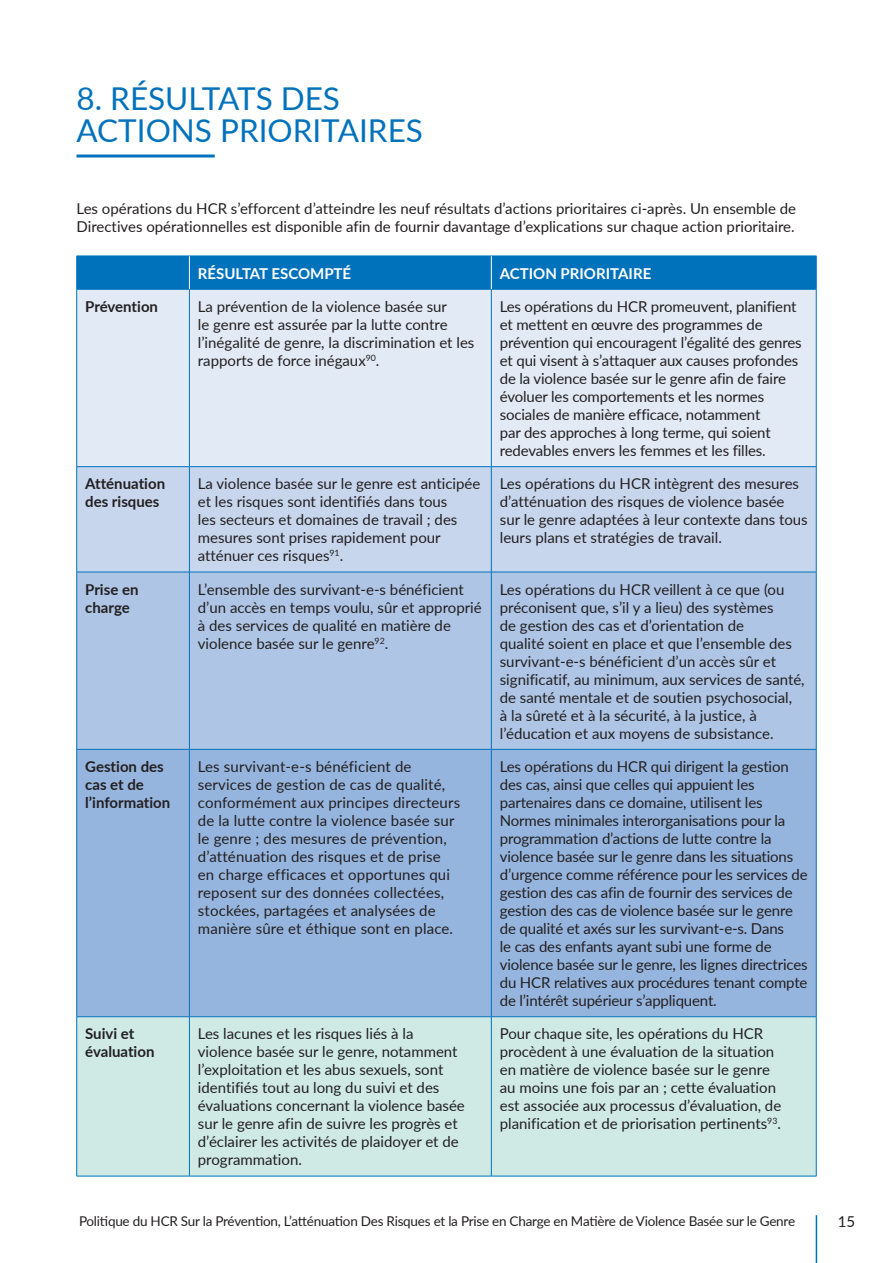
<style>
.page{position:relative;width:893px;height:1263px;background:#fff}
.page>*{position:absolute;margin:0;border:0;box-sizing:border-box;transform-origin:0 0}
.t1{font:31.5px/31.3px "Lato";color:#0072bc}
.t2{font:15px/18px "Lato";color:#231f20}
.t3{font:700 15px/18px "Lato";color:#231f20}
.t4{font:700 15px "Lato";color:#fff}
.t5{font:13.5px "Lato";letter-spacing:-.015em;color:#231f20}
</style>
<div class="page">
<hr style="left:816px;top:1215px;width:1px;height:48px;background:#0072bc">
<hr style="left:77px;top:155px;width:138px;height:3px;background:#0072bc">
<div style="left:77px;top:257px;width:739px;height:32px;background:#0072bc"></div>
<div style="left:77px;top:290px;width:739px;height:176px;background:#e2eaf6"></div>
<div style="left:77px;top:467px;width:739px;height:105px;background:#c7d6ed"></div>
<div style="left:77px;top:573px;width:739px;height:176px;background:#aec5e5"></div>
<div style="left:77px;top:750px;width:739px;height:266px;background:#96b5de"></div>
<div style="left:77px;top:1017px;width:739px;height:159px;background:#cfeae5"></div>
<hr style="left:77px;top:256px;width:112px;height:1px;background:#0072bc">
<hr style="left:76px;top:256px;width:1px;height:33px;background:#0072bc">
<hr style="left:189px;top:256px;width:302px;height:1px;background:#0072bc">
<hr style="left:491px;top:256px;width:325px;height:1px;background:#0072bc">
<hr style="left:816px;top:256px;width:1px;height:33px;background:#0072bc">
<hr style="left:77px;top:289px;width:112px;height:1px;background:#0072bc">
<hr style="left:76px;top:289px;width:1px;height:177px;background:#0072bc">
<hr style="left:189px;top:289px;width:302px;height:1px;background:#0072bc">
<hr style="left:189px;top:289px;width:1px;height:177px;background:#0072bc">
<hr style="left:491px;top:289px;width:325px;height:1px;background:#0072bc">
<hr style="left:491px;top:289px;width:1px;height:177px;background:#0072bc">
<hr style="left:816px;top:289px;width:1px;height:177px;background:#0072bc">
<hr style="left:77px;top:466px;width:112px;height:1px;background:#0072bc">
<hr style="left:76px;top:467px;width:1px;height:105px;background:#0072bc">
<hr style="left:189px;top:466px;width:302px;height:1px;background:#0072bc">
<hr style="left:189px;top:467px;width:1px;height:105px;background:#0072bc">
<hr style="left:491px;top:466px;width:325px;height:1px;background:#0072bc">
<hr style="left:491px;top:467px;width:1px;height:105px;background:#0072bc">
<hr style="left:816px;top:467px;width:1px;height:105px;background:#0072bc">
<hr style="left:77px;top:572px;width:112px;height:1px;background:#0072bc">
<hr style="left:76px;top:572px;width:1px;height:177px;background:#0072bc">
<hr style="left:189px;top:572px;width:302px;height:1px;background:#0072bc">
<hr style="left:189px;top:572px;width:1px;height:177px;background:#0072bc">
<hr style="left:491px;top:572px;width:325px;height:1px;background:#0072bc">
<hr style="left:491px;top:572px;width:1px;height:177px;background:#0072bc">
<hr style="left:816px;top:572px;width:1px;height:177px;background:#0072bc">
<hr style="left:77px;top:749px;width:112px;height:1px;background:#0072bc">
<hr style="left:76px;top:749px;width:1px;height:267px;background:#0072bc">
<hr style="left:189px;top:749px;width:302px;height:1px;background:#0072bc">
<hr style="left:189px;top:749px;width:1px;height:267px;background:#0072bc">
<hr style="left:491px;top:749px;width:325px;height:1px;background:#0072bc">
<hr style="left:491px;top:749px;width:1px;height:267px;background:#0072bc">
<hr style="left:816px;top:749px;width:1px;height:267px;background:#0072bc">
<hr style="left:77px;top:1016px;width:112px;height:1px;background:#0072bc">
<hr style="left:76px;top:1017px;width:1px;height:159px;background:#0072bc">
<hr style="left:189px;top:1016px;width:302px;height:1px;background:#0072bc">
<hr style="left:189px;top:1017px;width:1px;height:159px;background:#0072bc">
<hr style="left:491px;top:1016px;width:325px;height:1px;background:#0072bc">
<hr style="left:491px;top:1017px;width:1px;height:159px;background:#0072bc">
<hr style="left:816px;top:1017px;width:1px;height:159px;background:#0072bc">
<hr style="left:77px;top:1176px;width:112px;height:1px;background:#0072bc">
<hr style="left:189px;top:1176px;width:302px;height:1px;background:#0072bc">
<hr style="left:491px;top:1176px;width:325px;height:1px;background:#0072bc">
<hr style="left:189px;top:256px;width:1px;height:33px;background:#fff">
<hr style="left:491px;top:256px;width:1px;height:33px;background:#fff">
<h1 class="t1" style="left:77px;top:82px;width:348px">8. RÉSULTATS DES<br>ACTIONS PRIORITAIRES</h1>
<p class="t2" style="left:77px;top:199px;width:721px">Les opérations du HCR s’efforcent d’atteindre les neuf résultats d’actions prioritaires ci-après. Un ensemble de<br>Directives opérationnelles est disponible afin de fournir davantage d’explications sur chaque action prioritaire.</p>
<p class="t4" style="left:198px;top:262px;width:155px">RÉSULTAT ESCOMPTÉ</p>
<p class="t4" style="left:500px;top:262px;width:153px">ACTION PRIORITAIRE</p>
<p class="t3" style="left:85px;top:297px;width:74px">Prévention</p>
<p class="t2" style="left:198px;top:297px;width:278px">La prévention de la violence basée sur<br>le genre est assurée par la lutte contre l’inégalité de genre, la discrimination et les rapports de force inégaux<sup>90</sup>.</p>
<p class="t2" style="left:500px;top:297px;width:303px">Les opérations du HCR promeuvent, planifient et mettent en œuvre des programmes de prévention qui encouragent l’égalité des genres et qui visent à s’attaquer aux causes profondes de la violence basée sur le genre afin de faire évoluer les comportements et les normes sociales de manière efficace, notamment<br>par des approches à long terme, qui soient redevables envers les femmes et les filles.</p>
<p class="t3" style="left:85px;top:474px;width:81px">Atténuation des risques</p>
<p class="t2" style="left:198px;top:474px;width:284px">La violence basée sur le genre est anticipée et les risques sont identifiés dans tous<br>les secteurs et domaines de travail ; des mesures sont prises rapidement pour atténuer ces risques<sup>91</sup>.</p>
<p class="t2" style="left:500px;top:474px;width:309px">Les opérations du HCR intègrent des mesures d’atténuation des risques de violence basée sur le genre adaptées à leur contexte dans tous leurs plans et stratégies de travail.</p>
<p class="t3" style="left:85px;top:580px;width:55px">Prise en charge</p>
<p class="t2" style="left:198px;top:580px;width:285px">L’ensemble des survivant-e-s bénéficient d’un accès en temps voulu, sûr et approprié à des services de qualité en matière de violence basée sur le genre<sup>92</sup>.</p>
<p class="t2" style="left:500px;top:580px;width:306px">Les opérations du HCR veillent à ce que (ou préconisent que, s’il y a lieu) des systèmes<br>de gestion des cas et d’orientation de<br>qualité soient en place et que l’ensemble des survivant-e-s bénéficient d’un accès sûr et significatif, au minimum, aux services de santé, de santé mentale et de soutien psychosocial,<br>à la sûreté et à la sécurité, à la justice, à l’éducation et aux moyens de subsistance.</p>
<p class="t3" style="left:85px;top:757px;width:87px">Gestion des cas et de l’information</p>
<p class="t2" style="left:198px;top:757px;width:264px">Les survivant-e-s bénéficient de services de gestion de cas de qualité, conformément aux principes directeurs de la lutte contre la violence basée sur le genre ; des mesures de prévention, d’atténuation des risques et de prise en charge efficaces et opportunes qui reposent sur des données collectées, stockées, partagées et analysées de manière sûre et éthique sont en place.</p>
<p class="t2" style="left:500px;top:757px;width:309px">Les opérations du HCR qui dirigent la gestion des cas, ainsi que celles qui appuient les partenaires dans ce domaine, utilisent les Normes minimales interorganisations pour la programmation d’actions de lutte contre la violence basée sur le genre dans les situations d’urgence comme référence pour les services de gestion des cas afin de fournir des services de gestion des cas de violence basée sur le genre de qualité et axés sur les survivant-e-s. Dans<br>le cas des enfants ayant subi une forme de violence basée sur le genre, les lignes directrices du HCR relatives aux procédures tenant compte de l’intérêt supérieur s’appliquent.</p>
<p class="t3" style="left:85px;top:1024px;width:71px">Suivi et évaluation</p>
<p class="t2" style="left:198px;top:1024px;width:268px">Les lacunes et les risques liés à la violence basée sur le genre, notamment l’exploitation et les abus sexuels, sont identifiés tout au long du suivi et des évaluations concernant la violence basée sur le genre afin de suivre les progrès et d’éclairer les activités de plaidoyer et de programmation.</p>
<p class="t2" style="left:500px;top:1024px;width:283px">Pour chaque site, les opérations du HCR procèdent à une évaluation de la situation en matière de violence basée sur le genre au moins une fois par an ; cette évaluation est associée aux processus d’évaluation, de planification et de priorisation pertinents<sup>93</sup>.</p>
<p class="t5" style="left:79px;top:1211px;width:718px">Politique du HCR Sur la Prévention, L’atténuation Des Risques et la Prise en Charge en Matière de Violence Basée sur le Genre</p>
<p class="t2" style="left:838px;top:1212px;width:19px">15</p>
</div>
